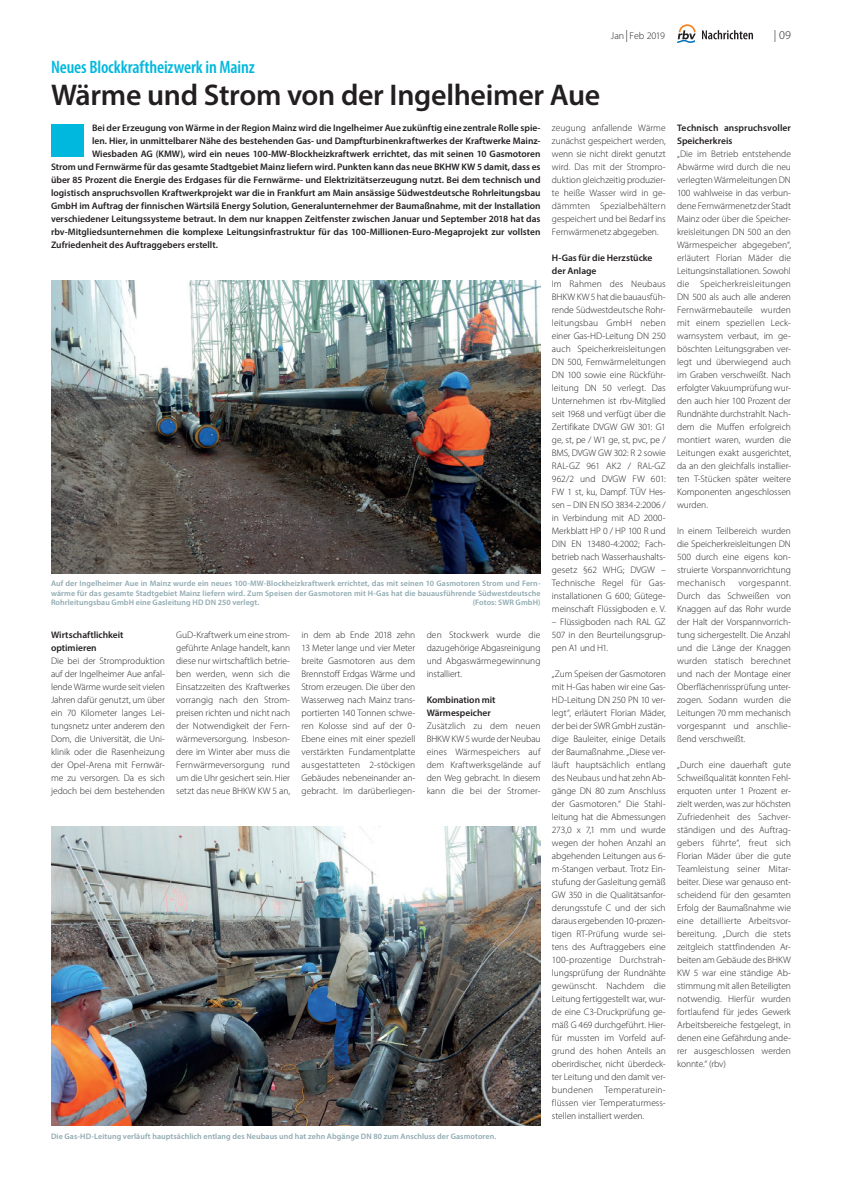
<style>
.page{position:relative;width:842px;height:1191px;background:#fff}
.page>*{position:absolute;margin:0;border:0;box-sizing:border-box;transform-origin:0 0}
.t1{font:600 30px "Myriad Pro";letter-spacing:-.01em;color:#231f20}
.t2{font:600 condensed 18px "Myriad Pro";letter-spacing:-.005em;color:#00b8de}
.t3{font:300 12px "Myriad Pro";color:#231f20}
.t4{font:300 10px "Myriad Pro";letter-spacing:-.01em;color:#231f20}
.t5{font:300 9.5px/13px "Myriad Pro";color:#231f20;text-align:justify}
.t6{font:600 9.5px/13px "Myriad Pro";color:#231f20}
.t7{font:600 8px/9.6px "Myriad Pro";letter-spacing:.01em;color:#8ea9b0;text-align:justify}
.s1{font-size:12px}
</style>
<div class="page">
<svg style="left:677px;top:24px;width:19px;height:19px"></svg>
<svg style="left:702px;top:30px;width:51px;height:9px"></svg>
<div style="left:51px;top:125px;width:33px;height:32px;background:#00b8de"></div>
<img style="left:51px;top:281px;width:489px;height:292px">
<img style="left:51px;top:827px;width:489px;height:299px">
<h2 class="t2" style="left:51px;top:55px;width:205px">Neues Blockkraftheizwerk in Mainz</h2>
<h1 class="t1" style="left:51px;top:76px;width:551px">Wärme und Strom von der Ingelheimer Aue</h1>
<p class="t4" style="left:611px;top:30px;width:56px">Jan <span class="s1">|</span> Feb 2019</p>
<p class="t3" style="left:774px;top:28px;width:18px">| 09</p>
<p class="t6" style="left:92px;top:121px;width:450px">Bei der Erzeugung von Wärme in der Region Mainz wird die Ingelheimer Aue zukünftig eine zentrale Rolle spie-</p>
<p class="t6" style="left:92px;top:134px;width:449px">len. Hier, in unmittelbarer Nähe des bestehenden Gas- und Dampfturbinenkraftwerkes der Kraftwerke Mainz-</p>
<p class="t6" style="left:92px;top:147px;width:450px">Wiesbaden AG (KMW), wird ein neues 100-MW-Blockheizkraftwerk errichtet, das mit seinen 10 Gasmotoren</p>
<p class="t6" style="left:51px;top:160px;width:491px">Strom und Fernwärme für das gesamte Stadtgebiet Mainz liefern wird. Punkten kann das neue BKHW KW 5 damit, dass es</p>
<p class="t6" style="left:51px;top:173px;width:491px">über 85 Prozent die Energie des Erdgases für die Fernwärme- und Elektrizitätserzeugung nutzt. Bei dem technisch und</p>
<p class="t6" style="left:51px;top:186px;width:491px">logistisch anspruchsvollen Kraftwerkprojekt war die in Frankfurt am Main ansässige Südwestdeutsche Rohrleitungsbau</p>
<p class="t6" style="left:51px;top:199px;width:491px">GmbH im Auftrag der finnischen Wärtsilä Energy Solution, Generalunternehmer der Baumaßnahme, mit der Installation</p>
<p class="t6" style="left:51px;top:212px;width:491px">verschiedener Leitungssysteme betraut. In dem nur knappen Zeitfenster zwischen Januar und September 2018 hat das</p>
<p class="t6" style="left:51px;top:225px;width:491px">rbv-Mitgliedsunternehmen die komplexe Leitungsinfrastruktur für das 100-Millionen-Euro-Megaprojekt zur vollsten</p>
<p class="t6" style="left:51px;top:238px;width:169px">Zufriedenheit des Auftraggebers erstellt.</p>
<p class="t7" style="left:51px;top:578px;width:491px">Auf der Ingelheimer Aue in Mainz wurde ein neues 100-MW-Blockheizkraftwerk errichtet, das mit seinen 10 Gasmotoren Strom und Fern&shy;wärme für das gesamte Stadtgebiet Mainz liefern wird. Zum Speisen der Gasmotoren mit H-Gas hat die bauausführende Südwestdeutsche Rohrleitungsbau GmbH eine Gasleitung HD DN 250 verlegt.</p>
<p class="t7" style="left:473px;top:598px;width:69px">(Fotos: SWR GmbH)</p>
<p class="t6" style="left:51px;top:628px;width:74px">Wirtschaftlichkeit optimieren</p>
<p class="t5" style="left:51px;top:654px;width:115px">Die bei der Stromproduktion auf der Ingelheimer Aue anfal&shy;lende Wärme wurde seit vielen Jahren dafür genutzt, um über ein 70 Kilometer langes Lei&shy;tungsnetz unter anderem den Dom, die Universität, die Uni&shy;klinik oder die Rasenheizung der Opel-Arena mit Fernwär&shy;me zu versorgen. Da es sich jedoch bei dem bestehenden</p>
<p class="t5" style="left:176px;top:628px;width:115px">GuD-Kraftwerk um eine strom&shy;geführte Anlage handelt, kann diese nur wirtschaftlich betrie&shy;ben werden, wenn sich die Einsatzzeiten des Kraftwerkes vorrangig nach den Strom&shy;preisen richten und nicht nach der Notwendigkeit der Fern&shy;wärmeversorgung. Insbeson&shy;dere im Winter aber muss die Fernwärmeversorgung rund um die Uhr gesichert sein. Hier setzt das neue BHKW KW 5 an,</p>
<p class="t5" style="left:301px;top:628px;width:115px;text-align:left">in dem ab Ende 2018 zehn<br>13 Meter lange und vier Meter breite Gasmotoren aus dem<br>Brennstoff Erdgas Wärme und<br>Strom erzeugen. Die über den<br>Wasserweg nach Mainz trans&shy;portierten 140 Tonnen schwe&shy;ren Kolosse sind auf der 0-<br>Ebene eines mit einer speziell verstärkten Fundamentplatte ausgestatteten 2-stöckigen<br>Gebäudes nebeneinander an-- gebracht. Im darüberliegen-</p>
<p class="t5" style="left:427px;top:628px;width:115px">den Stockwerk wurde die dazugehörige Abgasreinigung und Abgaswärmegewinnung installiert.</p>
<p class="t6" style="left:427px;top:693px;width:70px">Kombination mit<br>Wärmespeicher</p>
<p class="t5" style="left:427px;top:719px;width:115px">Zusätzlich zu dem neuen BHKW KW 5 wurde der Neubau eines Wärmespeichers auf dem Kraftwerksgelände auf den Weg gebracht. In diesem kann die bei der Stromer-</p>
<p class="t7" style="left:51px;top:1131px;width:447px">Die Gas-HD-Leitung verläuft hauptsächlich entlang des Neubaus und hat zehn Abgänge DN 80 zum Anschluss der Gasmotoren.</p>
<p class="t5" style="left:552px;top:121px;width:115px;text-align:left">zeugung anfallende Wärme zunächst gespeichert werden, wenn sie nicht direkt genutzt wird. Das mit der Strompro&shy;duktion gleichzeitig produzier&shy;te heiße Wasser wird in ge-- dämmten Spezialbehältern gespeichert und bei Bedarf ins<br>Fernwärmenetz abgegeben.</p>
<p class="t6" style="left:552px;top:251px;width:102px">H-Gas für die Herzstücke der Anlage</p>
<p class="t5" style="left:552px;top:277px;width:115px">Im Rahmen des Neubaus BHKW KW 5 hat die bauausfüh&shy;rende Südwestdeutsche Rohr&shy;leitungsbau GmbH neben einer Gas-HD-Leitung DN 250 auch Speicherkreisleitungen DN 500, Fernwärmeleitungen DN 100 sowie eine Rückführ&shy;leitung DN 50 verlegt. Das Unternehmen ist rbv-Mitglied seit 1968 und verfügt über die Zertifikate DVGW GW 301: G1 ge, st, pe / W1 ge, st, pvc, pe / BMS, DVGW GW 302: R 2 sowie RAL-GZ 961 AK2 / RAL-GZ 962/2 und DVGW FW 601:<br>FW 1 st, ku, Dampf. TÜV Hes&shy;sen – DIN EN ISO 3834-2:2006 / in Verbindung mit AD 2000- Merkblatt HP 0 / HP 100 R und DIN EN 13480-4:2002; Fach&shy;betrieb nach Wasserhaushalts&shy;gesetz §62 WHG; DVGW – Technische Regel für Gas&shy;installationen G 600; Gütege&shy;meinschaft Flüssigboden e. V.</p>
<p class="t5" style="left:552px;top:615px;width:115px">– Flüssigboden nach RAL GZ 507 in den Beurteilungsgrup&shy;pen A1 und H1.</p>
<p class="t5" style="left:552px;top:667px;width:115px;text-align:left">„Zum Speisen der Gasmotoren mit H-Gas haben wir eine Gas-<br>HD-Leitung DN 250 PN 10 ver&shy;legt“, erläutert Florian Mäder, der bei der SWR GmbH zustän&shy;dige Bauleiter, einige Details der Baumaßnahme. „Diese ver&shy;läuft hauptsächlich entlang des Neubaus und hat zehn Ab-- gänge DN 80 zum Anschluss der Gasmotoren.“ Die Stahl&shy;leitung hat die Abmessungen<br>273,0 x 7,1 mm und wurde wegen der hohen Anzahl an abgehenden Leitungen aus 6- m-Stangen verbaut. Trotz Ein&shy;stufung der Gasleitung gemäß<br>GW 350 in die Qualitätsanfor&shy;derungsstufe C und der sich daraus ergebenden 10-prozen&shy;tigen RT-Prüfung wurde sei&shy;tens des Auftraggebers eine<br>100-prozentige Durchstrah&shy;lungsprüfung der Rundnähte gewünscht. Nachdem die<br>Leitung fertiggestellt war, wur&shy;de eine C3-Druckprüfung ge-- mäß G 469 durchgeführt. Hier&shy;für mussten im Vorfeld auf&shy;grund des hohen Anteils an oberirdischer, nicht überdeck&shy;ter Leitung und den damit ver&shy;bundenen Temperaturein&shy;flüssen vier Temperaturmess&shy;stellen installiert werden.</p>
<p class="t6" style="left:677px;top:121px;width:115px">Technisch anspruchsvoller<br>Speicherkreis</p>
<p class="t5" style="left:677px;top:147px;width:115px;text-align:left">„Die im Betrieb entstehende<br>Abwärme wird durch die neu verlegten Wärmeleitungen DN<br>100 wahlweise in das verbun&shy;dene Fernwärmenetz der Stadt<br>Mainz oder über die Speicher&shy;kreisleitungen DN 500 an den<br>Wärmespeicher abgegeben“, erläutert Florian Mäder die<br>Leitungsinstallationen. Sowohl die Speicherkreisleitungen<br>DN 500 als auch alle anderen<br>Fernwärmebauteile wurden mit einem speziellen Leck&shy;warnsystem verbaut, im ge-- böschten Leitungsgraben ver&shy;legt und überwiegend auch im Graben verschweißt. Nach erfolgter Vakuumprüfung wur&shy;den auch hier 100 Prozent der<br>Rundnähte durchstrahlt. Nach&shy;dem die Muffen erfolgreich montiert waren, wurden die<br>Leitungen exakt ausgerichtet, da an den gleichfalls installier&shy;ten T-Stücken später weitere<br>Komponenten angeschlossen wurden.</p>
<p class="t5" style="left:677px;top:524px;width:115px">In einem Teilbereich wurden die Speicherkreisleitungen DN 500 durch eine eigens kon&shy;struierte Vorspannvorrichtung mechanisch</p>
<p class="t5" style="left:677px;top:576px;width:115px;text-indent:61px">vorgespannt.<br>Durch das Schweißen von Knaggen auf das Rohr wurde der Halt der Vorspannvorrich&shy;tung sichergestellt. Die Anzahl und die Länge der Knaggen wurden statisch berechnet und nach der Montage einer Oberflächenrissprüfung unter&shy;zogen. Sodann wurden die Leitungen 70 mm mechanisch vorgespannt und anschlie&shy;ßend verschweißt.</p>
<p class="t5" style="left:677px;top:758px;width:115px;text-align:left">„Durch eine dauerhaft gute<br>Schweißqualität konnten Fehl&shy;erquoten unter 1 Prozent er-- zielt werden, was zur höchsten<br>Zufriedenheit des Sachver&shy;ständigen und des Auftrag&shy;gebers führte“, freut sich<br>Florian Mäder über die gute<br>Teamleistung seiner Mitar&shy;beiter. Diese war genauso ent&shy;scheidend für den gesamten<br>Erfolg der Baumaßnahme wie eine detaillierte Arbeitsvor&shy;bereitung. „Durch die stets zeitgleich stattfindenden Ar-- beiten am Gebäude des BHKW<br>KW 5 war eine ständige Ab-- stimmung mit allen Beteiligten notwendig. Hierfür wurden fortlaufend für jedes Gewerk<br>Arbeitsbereiche festgelegt, in denen eine Gefährdung ande&shy;rer ausgeschlossen werden konnte.“ (rbv)</p>
</div>
